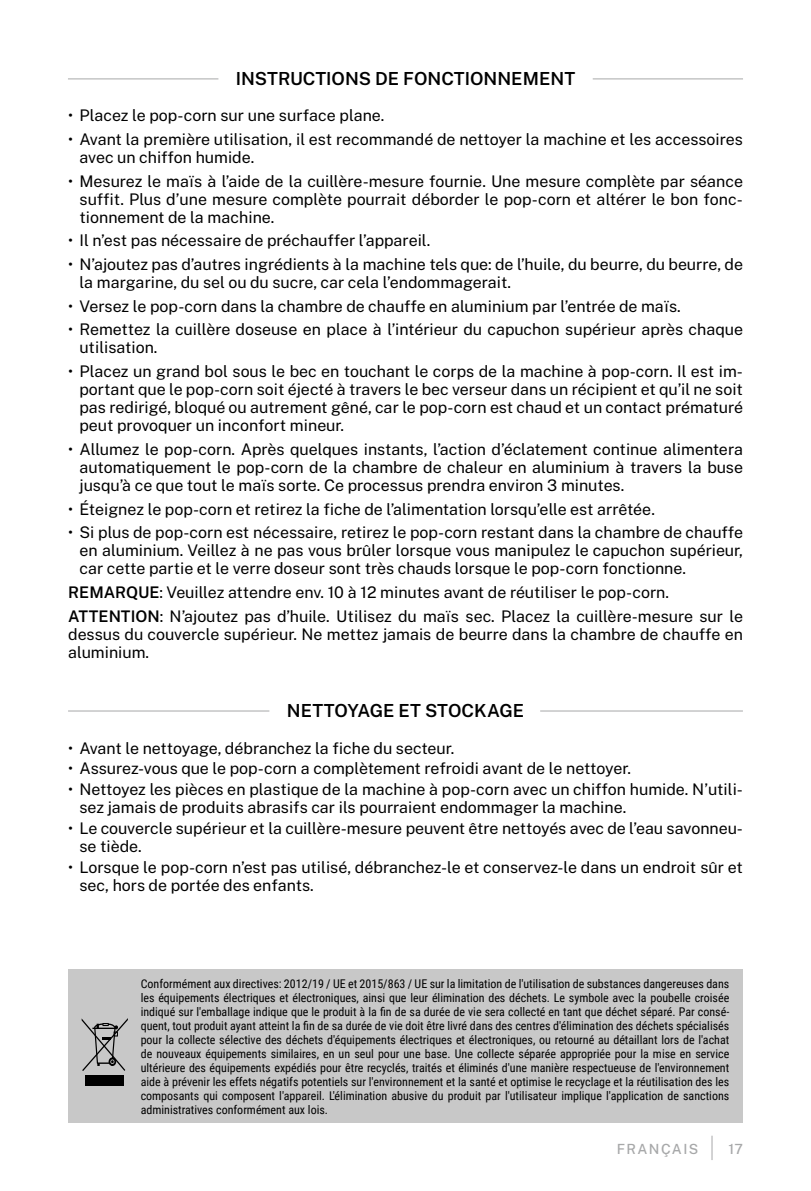
<style>
.page{position:relative;width:811px;height:1191px;background:#fff}
.page>*{position:absolute;margin:0;border:0;box-sizing:border-box;transform-origin:0 0}
.t1{font:600 18px "Public Sans";color:#000}
.t2{font:16px/18px "Public Sans";color:#000}
.t3{font:500 14px "Public Sans";letter-spacing:.1em;color:#a7a8a9}
.t4{font:12px/14px "Roboto Condensed";color:#000;text-align:justify}
.s1{font-weight:600}
</style>
<div class="page">
<svg style="left:711px;top:1135px;width:1px;height:25px"></svg>
<hr style="left:68px;top:710px;width:201px;height:1px;background:#a7a8a9">
<hr style="left:540px;top:710px;width:203px;height:1px;background:#a7a8a9">
<hr style="left:68px;top:78px;width:150px;height:1px;background:#a7a8a9">
<hr style="left:593px;top:78px;width:150px;height:1px;background:#a7a8a9">
<div style="left:68px;top:969px;width:675px;height:154px;background:#c8c8c8"></div>
<div style="left:85px;top:1074px;width:39px;height:11px;background:#000"></div>
<svg style="left:82px;top:1018px;width:46px;height:53px"></svg>
<p class="t1" style="left:236px;top:66px;width:341px">INSTRUCTIONS DE FONCTIONNEMENT</p>
<p class="t2" style="left:68px;top:106px;width:318px">• Placez le pop-corn sur une surface plane.</p>
<p class="t2" style="left:79px;top:129px;width:665px;text-indent:-11px">• Avant la première utilisation, il est recommandé de nettoyer la machine et les accessoires avec un chiffon humide.</p>
<p class="t2" style="left:79px;top:171px;width:665px;text-align:justify;text-indent:-11px">• Mesurez le maïs à l’aide de la cuillère-mesure fournie. Une mesure complète par séance suffit. Plus d’une mesure complète pourrait déborder le pop-corn et altérer le bon fonc&shy;tionnement de la machine.</p>
<p class="t2" style="left:68px;top:231px;width:364px">• Il n’est pas nécessaire de préchauffer l’appareil.</p>
<p class="t2" style="left:79px;top:254px;width:665px;text-indent:-11px">• N’ajoutez pas d’autres ingrédients à la machine tels que: de l’huile, du beurre, du beurre, de la margarine, du sel ou du sucre, car cela l’endommagerait.</p>
<p class="t2" style="left:68px;top:296px;width:614px">• Versez le pop-corn dans la chambre de chauffe en aluminium par l’entrée de maïs.</p>
<p class="t2" style="left:79px;top:320px;width:665px;text-indent:-11px">• Remettez la cuillère doseuse en place à l’intérieur du capuchon supérieur après chaque utilisation.</p>
<p class="t2" style="left:79px;top:361px;width:665px;text-align:justify;text-indent:-11px">• Placez un grand bol sous le bec en touchant le corps de la machine à pop-corn. Il est im&shy;portant que le pop-corn soit éjecté à travers le bec verseur dans un récipient et qu’il ne soit pas redirigé, bloqué ou autrement gêné, car le pop-corn est chaud et un contact prématuré peut provoquer un inconfort mineur.</p>
<p class="t2" style="left:79px;top:439px;width:665px;text-align:justify;text-indent:-11px">• Allumez le pop-corn. Après quelques instants, l’action d’éclatement continue alimentera automatiquement le pop-corn de la chambre de chaleur en aluminium à travers la buse jusqu’à ce que tout le maïs sorte. Ce processus prendra environ 3 minutes.</p>
<p class="t2" style="left:68px;top:499px;width:588px">• Éteignez le pop-corn et retirez la fiche de l’alimentation lorsqu’elle est arrêtée.</p>
<p class="t2" style="left:79px;top:522px;width:665px;text-align:justify;text-indent:-11px">• Si plus de pop-corn est nécessaire, retirez le pop-corn restant dans la chambre de chauffe en aluminium. Veillez à ne pas vous brûler lorsque vous manipulez le capuchon supérieur, car cette partie et le verre doseur sont très chauds lorsque le pop-corn fonctionne.</p>
<p class="t2" style="left:68px;top:579px;width:676px;line-height:23.6px"><span class="s1">REMARQUE</span>: Veuillez attendre env. 10 à 12 minutes avant de réutiliser le pop-corn.<br><span class="s1">ATTENTION</span>: N’ajoutez pas d’huile. Utilisez du maïs sec. Placez la cuillère-mesure sur le</p>
<p class="t2" style="left:68px;top:624px;width:676px">dessus du couvercle supérieur. Ne mettez jamais de beurre dans la chambre de chauffe en aluminium.</p>
<p class="t1" style="left:287px;top:697px;width:239px">NETTOYAGE ET STOCKAGE</p>
<p class="t2" style="left:68px;top:737px;width:388px">• Avant le nettoyage, débranchez la fiche du secteur.</p>
<p class="t2" style="left:68px;top:758px;width:564px">• Assurez-vous que le pop-corn a complètement refroidi avant de le nettoyer.</p>
<p class="t2" style="left:79px;top:779px;width:665px;text-indent:-11px">• Nettoyez les pièces en plastique de la machine à pop-corn avec un chiffon humide. N’utili&shy;sez jamais de produits abrasifs car ils pourraient endommager la machine.</p>
<p class="t2" style="left:79px;top:818px;width:665px;text-indent:-11px">• Le couvercle supérieur et la cuillère-mesure peuvent être nettoyés avec de l’eau savonneu&shy;se tiède.</p>
<p class="t2" style="left:79px;top:857px;width:665px;text-indent:-11px">• Lorsque le pop-corn n’est pas utilisé, débranchez-le et conservez-le dans un endroit sûr et sec, hors de portée des enfants.</p>
<p class="t4" style="left:141px;top:976px;width:590px">Conformément aux directives: 2012/19 / UE et 2015/863 / UE sur la limitation de l'utilisation de substances dangereuses dans les équipements électriques et électroniques, ainsi que leur élimination des déchets. Le symbole avec la poubelle croisée indiqué sur l'emballage indique que le produit à la fin de sa durée de vie sera collecté en tant que déchet séparé. Par consé&shy;quent, tout produit ayant atteint la fin de sa durée de vie doit être livré dans des centres d'élimination des déchets spécialisés pour la collecte sélective des déchets d'équipements électriques et électroniques, ou retourné au détaillant lors de l'achat de nouveaux équipements similaires, en un seul pour une base. Une collecte séparée appropriée pour la mise en service ultérieure des équipements expédiés pour être recyclés, traités et éliminés d'une manière respectueuse de l'environnement aide à prévenir les effets négatifs potentiels sur l'environnement et la santé et optimise le recyclage et la réutilisation des les composants qui composent l'appareil. L'élimination abusive du produit par l'utilisateur implique l'application de sanctions administratives conformément aux lois.</p>
<p class="t3" style="left:617px;top:1139px;width:83px">FRANÇAIS</p>
<p class="t3" style="left:728px;top:1139px;width:16px">17</p>
</div>
